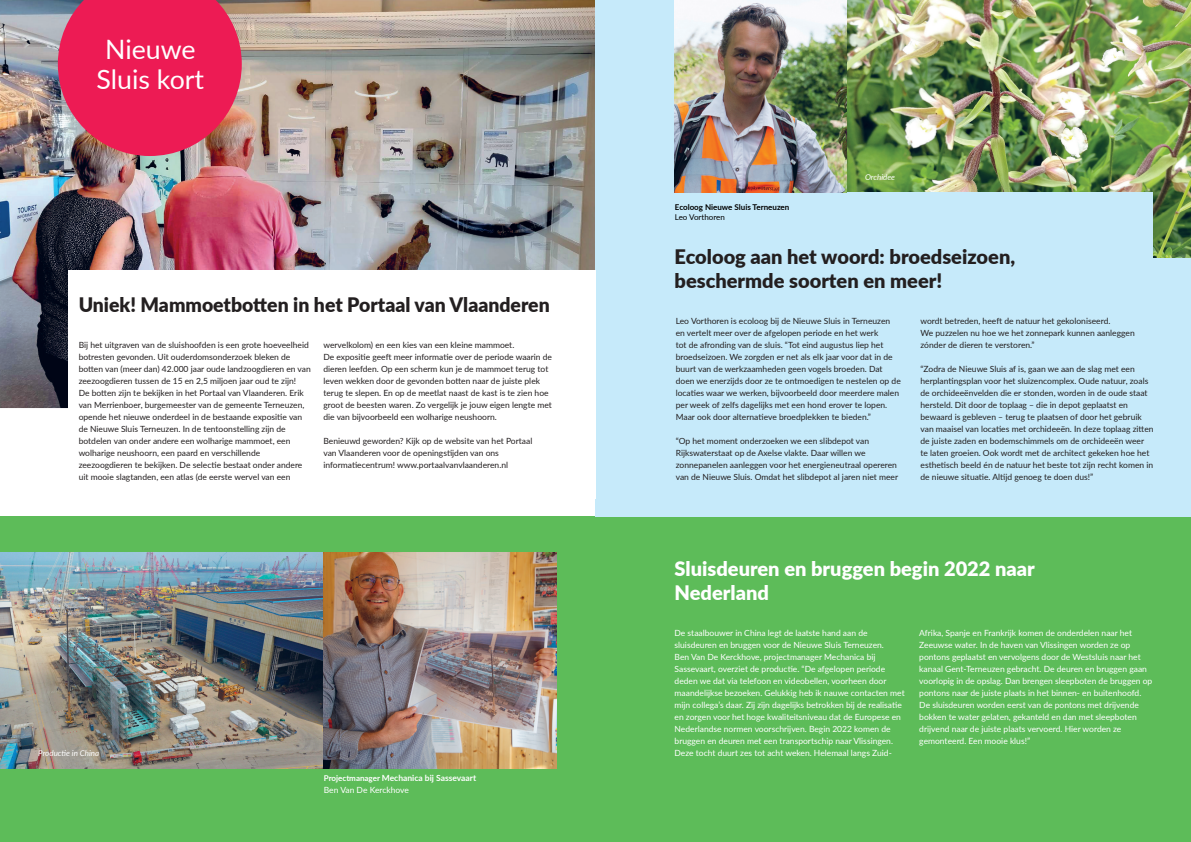
<style>
.page{position:relative;width:1191px;height:842px;background:#fff}
.page>*{position:absolute;margin:0;border:0;box-sizing:border-box;transform-origin:0 0}
.t1{font:26.7px/29.7px "Lato";color:#fff;text-align:center}
.t2{font:900 20px/24px "Lato";color:#231f20}
.t3{font:900 20px/24px "Lato";color:#fff}
.t4{font:8.5px/12px "Lato";color:#231f20}
.t5{font:8.5px/12px "Lato";color:#fff}
.t6{font:700 8.5px/12px "Lato";color:#fff}
.t7{font:700 8px "Lato";color:#000}
.t8{font:italic 8px "Lato";color:#fff}
.t9{font:8px "Lato";color:#000}
.s1{font-size:8px}
.s2{font-weight:400}
</style>
<div class="page">
<img style="left:0;top:0;width:595px;height:408px">
<img style="left:68px;top:30px;width:527px;height:240px">
<div style="left:0;top:516px;width:1191px;height:326px;background:#5dbc59"></div>
<img style="left:0;top:552px;width:323px;height:216px">
<img style="left:323px;top:552px;width:233px;height:216px">
<div style="left:595px;top:0;width:596px;height:516px;background:#c6eafa"></div>
<img style="left:846px;top:0;width:345px;height:257px">
<div style="left:595px;top:192px;width:557px;height:155px;background:#c6eafa"></div>
<div style="left:68px;top:270px;width:527px;height:228px;background:#fff"></div>
<svg style="left:58px;top:0;width:184px;height:156px;background:#e02d5c"></svg>
<img style="left:675px;top:0;width:171px;height:192px">
<h1 class="t1" style="left:97px;top:33px;width:109px">Nieuwe<br>Sluis kort</h1>
<h2 class="t2" style="left:79px;top:292px;width:472px">Uniek! Mammoetbotten in het Portaal van Vlaanderen</h2>
<p class="t4" style="left:79px;top:339px;width:234px">Bij het uitgraven van de sluishoofden is een grote hoeveelheid botresten gevonden. Uit ouderdomsonderzoek bleken de botten van (meer dan) 42.000 jaar oude landzoogdieren en van zeezoogdieren tussen de 15 en 2,5 miljoen jaar oud te zijn!<br>De botten zijn te bekijken in het Portaal van Vlaanderen. Erik van Merrienboer, burgemeester van de gemeente Terneuzen, opende het nieuwe onderdeel in de bestaande expositie van de Nieuwe Sluis Terneuzen. In de tentoonstelling zijn de botdelen van onder andere een wolharige mammoet, een wolharige neushoorn, een paard en verschillende zeezoogdieren te bekijken. De selectie bestaat onder andere uit mooie slagtanden, een atlas (de eerste wervel van een</p>
<p class="t4" style="left:323px;top:339px;width:230px">wervelkolom) en een kies van een kleine mammoet.<br>De expositie geeft meer informatie over de periode waarin de dieren leefden. Op een scherm kun je de mammoet terug tot leven wekken door de gevonden botten naar de juiste plek terug te slepen. En op de meetlat naast de kast is te zien hoe groot de beesten waren. Zo vergelijk je jouw eigen lengte met die van bijvoorbeeld een wolharige neushoorn.</p>
<p class="t4" style="left:323px;top:435px;width:210px">Benieuwd geworden? Kijk op de website van het Portaal van Vlaanderen voor de openingstijden van ons informatiecentrum! www.portaalvanvlaanderen.nl</p>
<p class="t8" style="left:38px;top:747px;width:62px">Productie in China</p>
<p class="t6" style="left:324px;top:771px;width:154px"><span class="s1">Projectmanager</span> Mechanica bij Sassevaart<br><span class="s2">Ben Van De Kerckhove</span></p>
<p class="t7" style="left:675px;top:202px;width:116px">Ecoloog Nieuwe Sluis Terneuzen</p>
<p class="t9" style="left:675px;top:211px;width:51px">Leo Vorthoren</p>
<p class="t8" style="left:865px;top:171px;width:32px">Orchidee</p>
<h2 class="t2" style="left:674px;top:244px;width:342px">Ecoloog aan het woord: broedseizoen, beschermde soorten en meer!</h2>
<p class="t4" style="left:676px;top:315px;width:226px">Leo Vorthoren is ecoloog bij de Nieuwe Sluis in Terneuzen en vertelt meer over de afgelopen periode en het werk<br>tot de afronding van de sluis. “Tot eind augustus liep het broedseizoen. We zorgden er net als elk jaar voor dat in de buurt van de werkzaamheden geen vogels broeden. Dat doen we enerzijds door ze te ontmoedigen te nestelen op de locaties waar we werken, bijvoorbeeld door meerdere malen per week of zelfs dagelijks met een hond erover te lopen.<br>Maar ook door alternatieve broedplekken te bieden.”</p>
<p class="t4" style="left:676px;top:435px;width:224px">“Op het moment onderzoeken we een slibdepot van Rijkswaterstaat op de Axelse vlakte. Daar willen we zonnepanelen aanleggen voor het energieneutraal opereren van de Nieuwe Sluis. Omdat het slibdepot al jaren niet meer</p>
<p class="t4" style="left:920px;top:315px;width:216px">wordt betreden, heeft de natuur het gekoloniseerd.<br>We puzzelen nu hoe we het zonnepark kunnen aanleggen zónder de dieren te verstoren.”</p>
<p class="t4" style="left:920px;top:363px;width:234px">“Zodra de Nieuwe Sluis af is, gaan we aan de slag met een herplantingsplan voor het sluizencomplex. Oude natuur, zoals de orchideeënvelden die er stonden, worden in de oude staat hersteld. Dit door de toplaag – die in depot geplaatst en bewaard is gebleven – terug te plaatsen of door het gebruik van maaisel van locaties met orchideeën. In deze toplaag zitten de juiste zaden en bodemschimmels om de orchideeën weer te laten groeien. Ook wordt met de architect gekeken hoe het esthetisch beeld én de natuur het beste tot zijn recht komen in de nieuwe situatie. Altijd genoeg te doen dus!”</p>
<h2 class="t3" style="left:674px;top:556px;width:362px">Sluisdeuren en bruggen begin 2022 naar<br>Nederland</h2>
<p class="t5" style="left:674px;top:627px;width:232px">De staalbouwer in China legt de laatste hand aan de sluisdeuren en bruggen voor de Nieuwe Sluis Terneuzen.<br>Ben Van De Kerckhove, projectmanager Mechanica bij Sassevaart, overziet de productie. “De afgelopen periode deden we dat via telefoon en videobellen, voorheen door maandelijkse bezoeken. Gelukkig heb ik nauwe contacten met mijn collega’s daar. Zij zijn dagelijks betrokken bij de realisatie en zorgen voor het hoge kwaliteitsniveau dat de Europese en Nederlandse normen voorschrijven. Begin 2022 komen de bruggen en deuren met een transportschip naar Vlissingen.<br>Deze tocht duurt zes tot acht weken. Helemaal langs Zuid-</p>
<p class="t5" style="left:919px;top:627px;width:234px">Afrika, Spanje en Frankrijk komen de onderdelen naar het Zeeuwse water. In de haven van Vlissingen worden ze op pontons geplaatst en vervolgens door de Westsluis naar het kanaal Gent-Terneuzen gebracht. De deuren en bruggen gaan voorlopig in de opslag. Dan brengen sleepboten de bruggen op pontons naar de juiste plaats in het binnen- en buitenhoofd.<br>De sluisdeuren worden eerst van de pontons met drijvende bokken te water gelaten, gekanteld en dan met sleepboten drijvend naar de juiste plaats vervoerd. Hier worden ze gemonteerd. Een mooie klus!”</p>
</div>
